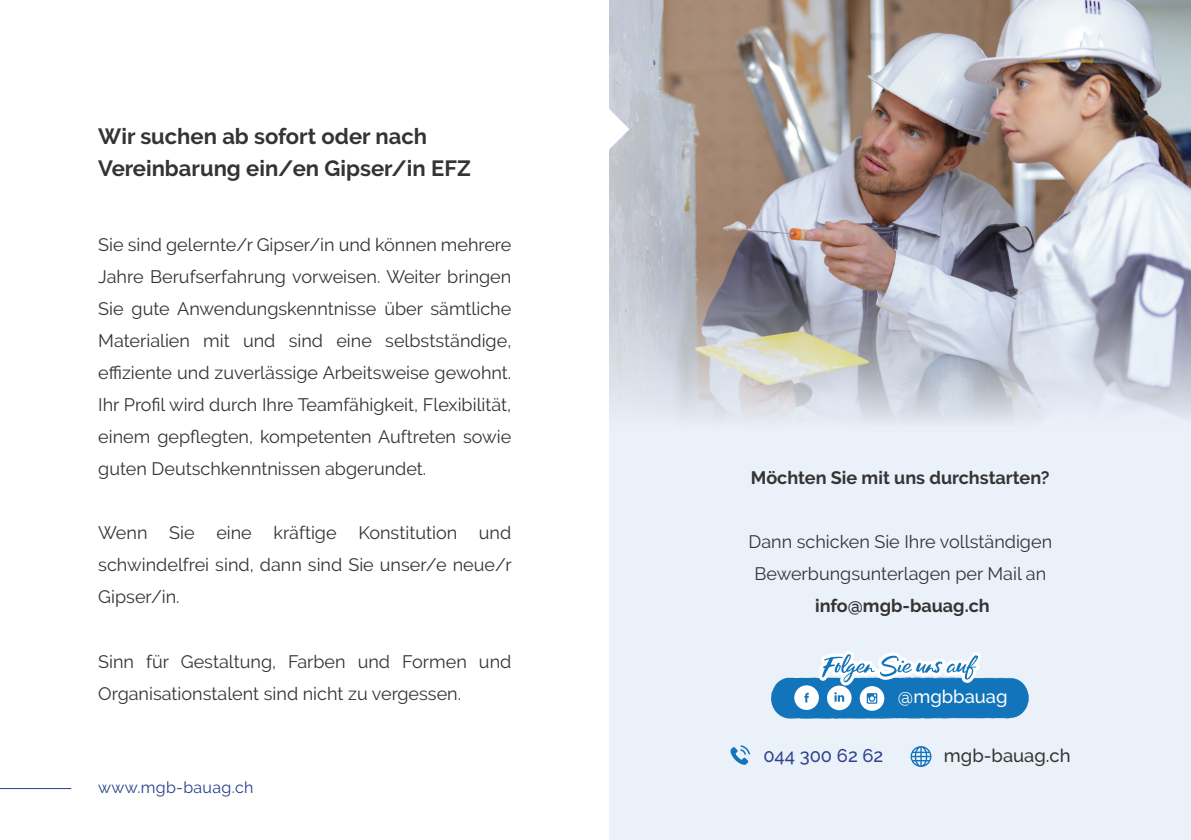
<style>
.page{position:relative;width:1191px;height:840px;background:#fff}
.page>*{position:absolute;margin:0;border:0;box-sizing:border-box;transform-origin:0 0}
.t1{font:700 22px/32px "Raleway";color:#353435}
.t2{font:500 18.4px "Raleway";color:#353435}
.t3{font:500 18.4px "Raleway";color:#31428d}
.t4{font:500 18.4px "Raleway";color:#fff}
.t5{font:18px/32px "Raleway";color:#353435;text-align:justify}
.t6{font:700 18px "Raleway";color:#353435}
.t7{font:16px "Raleway";letter-spacing:.02em;color:#253f8e}
</style>
<div class="page">
<div style="left:609px;top:0;width:582px;height:839px;background:#eaf1f9"></div>
<img style="left:609px;top:0;width:582px;height:422px">
<svg style="left:609px;top:109px;width:20px;height:40px"></svg>
<hr style="left:0;top:787px;width:71px;height:1px;background:#253f8e">
<svg style="left:730px;top:745px;width:20px;height:19px"></svg>
<svg style="left:910px;top:746px;width:21px;height:20px"></svg>
<svg style="left:771px;top:651px;width:257px;height:67px"></svg>
<p class="t1" style="left:98px;top:120px;width:374px">Wir suchen ab sofort oder nach<br>Vereinbarung ein/en Gipser/in EFZ</p>
<p class="t5" style="left:98px;top:228px;width:414px">Sie sind gelernte/r Gipser/in und können mehrere Jahre Berufserfahrung vorweisen. Weiter bringen Sie gute Anwendungskenntnisse über sämtliche Materialien mit und sind eine selbstständige, effiziente und zuverlässige Arbeitsweise gewohnt.<br>Ihr Profil wird durch Ihre Teamfähigkeit, Flexibilität, einem gepflegten, kompetenten Auftreten sowie guten Deutschkenntnissen abgerundet.</p>
<p class="t5" style="left:98px;top:516px;width:415px">Wenn Sie eine kräftige Konstitution und schwindelfrei sind, dann sind Sie unser/e neue/r Gipser/in.</p>
<p class="t5" style="left:98px;top:644px;width:414px">Sinn für Gestaltung, Farben und Formen und<br>Organisationstalent sind nicht zu vergessen.</p>
<p class="t7" style="left:98px;top:777px;width:157px">www.mgb-bauag.ch</p>
<p class="t6" style="left:751px;top:467px;width:300px">Möchten Sie mit uns durchstarten?</p>
<p class="t5" style="left:748px;top:525px;width:305px;text-align:center">Dann schicken Sie Ihre vollständigen<br>Bewerbungsunterlagen per Mail an</p>
<p class="t6" style="left:815px;top:595px;width:176px">info@mgb-bauag.ch</p>
<p class="t4" style="left:898px;top:685px;width:111px">@mgbbauag</p>
<p class="t3" style="left:763px;top:744px;width:122px">044 300 62 62</p>
<p class="t2" style="left:944px;top:744px;width:128px">mgb-bauag.ch</p>
</div>
